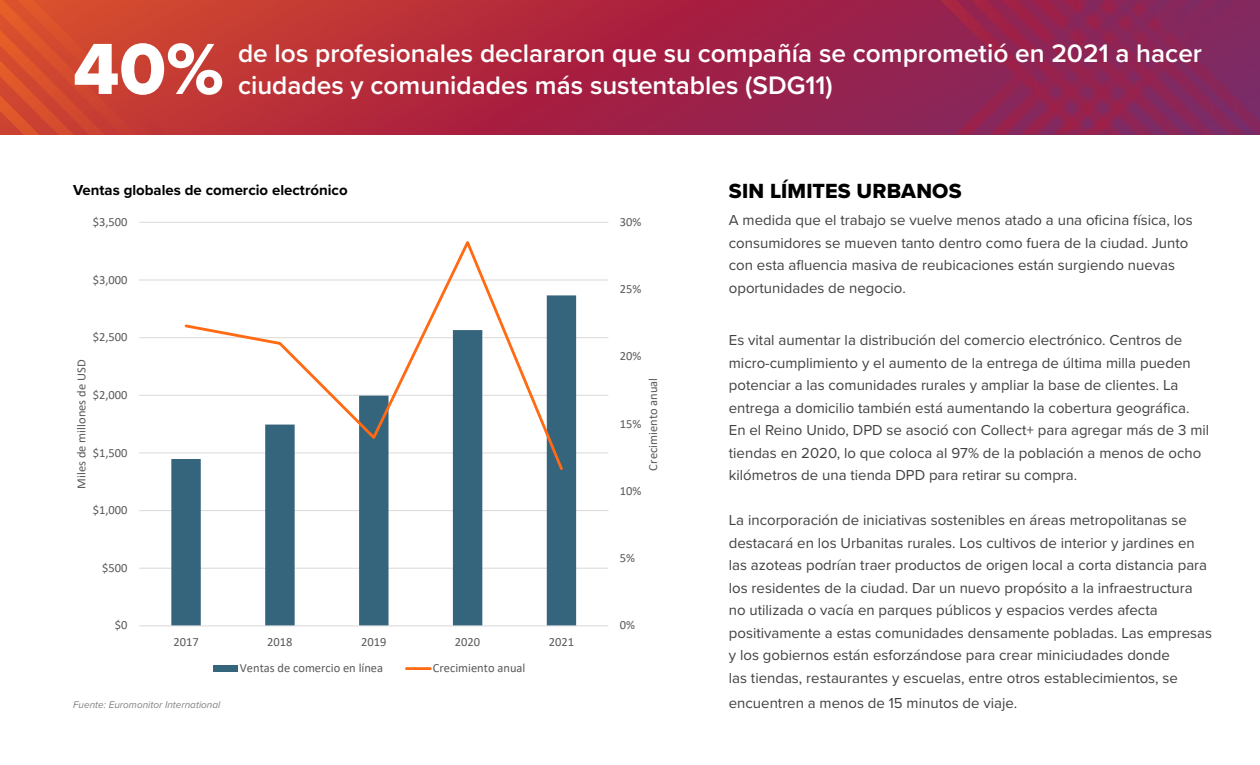
<style>
.page{position:relative;width:1260px;height:765px;background:#fff}
.page>*{position:absolute;margin:0;border:0;box-sizing:border-box;transform-origin:0 0}
.t1{font:75px "Proxima Nova Extrabld";color:#fff}
.t2{font:600 26.25px/32.5px "Proxima Nova";color:#fff}
.t3{font:21.25px "Proxima Nova Extrabld";letter-spacing:.01em;color:#000}
.t4{font:15px/22.5px "Proxima Nova";color:#414042}
.t5{font:700 15px "Proxima Nova";color:#000}
.t6{font:12.5px "Calibri";color:#595959}
.t7{font:italic 10px "Proxima Nova";color:#828282}
</style>
<div class="page">
<svg style="left:343px;top:0;width:378px;height:135px;background:#ac243e"></svg>
<svg style="left:722px;top:0;width:268px;height:135px;background:#97224d"></svg>
<svg style="left:956px;top:0;width:304px;height:134px;background:#8b2557"></svg>
<svg style="left:0;top:0;width:343px;height:30px;background:#ce4530"></svg>
<svg style="left:0;top:30px;width:343px;height:105px;background:#c63d33"></svg>
<hr style="left:139px;top:568px;width:469px;height:1px;background:#d9d9d9">
<hr style="left:139px;top:510px;width:469px;height:1px;background:#d9d9d9">
<hr style="left:139px;top:452px;width:469px;height:1px;background:#d9d9d9">
<hr style="left:139px;top:395px;width:469px;height:1px;background:#d9d9d9">
<hr style="left:139px;top:337px;width:469px;height:1px;background:#d9d9d9">
<hr style="left:139px;top:280px;width:469px;height:1px;background:#d9d9d9">
<hr style="left:139px;top:222px;width:469px;height:1px;background:#d9d9d9">
<svg style="left:171px;top:295px;width:405px;height:330px"></svg>
<hr style="left:139px;top:625px;width:469px;height:1px;background:#d9d9d9">
<svg style="left:183px;top:241px;width:382px;height:231px"></svg>
<div style="left:213px;top:665px;width:24px;height:7px;background:#35647d"></div>
<hr style="left:406px;top:667px;width:24px;height:3px;background:#ff6a13">
<h1 class="t1" style="left:73px;top:13px;width:152px">40%</h1>
<h2 class="t2" style="left:238px;top:36px;width:966px">de los profesionales declararon que su compañía se comprometió en 2021 a hacer ciudades y comunidades más sustentables (SDG11)</h2>
<p class="t5" style="left:73px;top:179px;width:276px">Ventas globales de comercio electrónico</p>
<p class="t6" style="left:93px;top:213px;width:36px">$3,500</p>
<p class="t6" style="left:93px;top:271px;width:36px">$3,000</p>
<p class="t6" style="left:93px;top:328px;width:36px">$2,500</p>
<p class="t6" style="left:73px;top:489px;width:130px;rotate:-90deg">Miles de millones de USD</p>
<p class="t6" style="left:93px;top:386px;width:36px">$2,000</p>
<p class="t6" style="left:93px;top:444px;width:36px">$1,500</p>
<p class="t6" style="left:93px;top:501px;width:36px">$1,000</p>
<p class="t6" style="left:102px;top:559px;width:27px">$500</p>
<p class="t6" style="left:115px;top:617px;width:14px">$0</p>
<p class="t6" style="left:173px;top:633px;width:27px">2017</p>
<p class="t6" style="left:267px;top:633px;width:27px">2018</p>
<p class="t6" style="left:361px;top:633px;width:27px">2019</p>
<p class="t6" style="left:455px;top:633px;width:27px">2020</p>
<p class="t6" style="left:549px;top:633px;width:27px">2021</p>
<p class="t6" style="left:240px;top:659px;width:145px">Ventas de comercio en línea</p>
<p class="t6" style="left:433px;top:659px;width:94px">Crecimiento anual</p>
<p class="t7" style="left:73px;top:697px;width:149px">Fuente: Euromonitor International</p>
<p class="t6" style="left:620px;top:213px;width:23px">30%</p>
<p class="t6" style="left:620px;top:280px;width:23px">25%</p>
<p class="t6" style="left:620px;top:348px;width:23px">20%</p>
<p class="t6" style="left:644px;top:471px;width:94px;rotate:-90deg">Crecimiento anual</p>
<p class="t6" style="left:620px;top:415px;width:23px">15%</p>
<p class="t6" style="left:620px;top:482px;width:23px">10%</p>
<p class="t6" style="left:620px;top:549px;width:17px">5%</p>
<p class="t6" style="left:620px;top:617px;width:17px">0%</p>
<h3 class="t3" style="left:729px;top:175px;width:234px">SIN LÍMITES URBANOS</h3>
<p class="t4" style="left:729px;top:208px;width:465px">A medida que el trabajo se vuelve menos atado a una oficina física, los consumidores se mueven tanto dentro como fuera de la ciudad. Junto con esta afluencia masiva de reubicaciones están surgiendo nuevas oportunidades de negocio.</p>
<p class="t4" style="left:729px;top:328px;width:482px">Es vital aumentar la distribución del comercio electrónico. Centros de micro-cumplimiento y el aumento de la entrega de última milla pueden potenciar a las comunidades rurales y ampliar la base de clientes. La entrega a domicilio también está aumentando la cobertura geográfica.<br>En el Reino Unido, DPD se asoció con Collect+ para agregar más de 3 mil tiendas en 2020, lo que coloca al 97% de la población a menos de ocho kilómetros de una tienda DPD para retirar su compra.</p>
<p class="t4" style="left:729px;top:508px;width:485px">La incorporación de iniciativas sostenibles en áreas metropolitanas se destacará en los Urbanitas rurales. Los cultivos de interior y jardines en las azoteas podrían traer productos de origen local a corta distancia para los residentes de la ciudad. Dar un nuevo propósito a la infraestructura no utilizada o vacía en parques públicos y espacios verdes afecta positivamente a estas comunidades densamente pobladas. Las empresas y los gobiernos están esforzándose para crear miniciudades donde<br>las tiendas, restaurantes y escuelas, entre otros establecimientos, se</p>
<p class="t4" style="left:729px;top:691px;width:290px">encuentren a menos de 15 minutos de viaje.</p>
</div>
